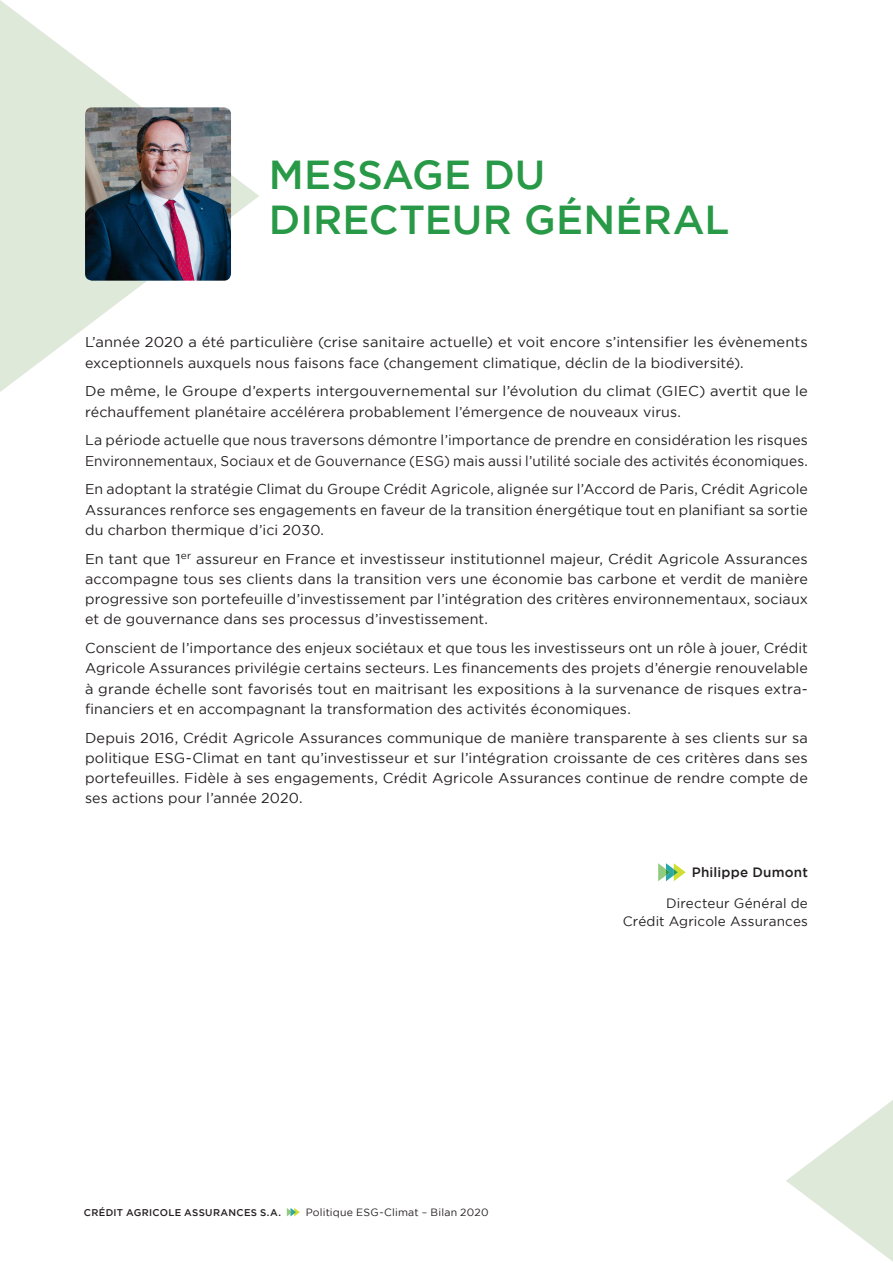
<style>
.page{position:relative;width:893px;height:1263px;background:#fff}
.page>*{position:absolute;margin:0;border:0;box-sizing:border-box;transform-origin:0 0}
.t1{font:500 40.35px/45px "Gotham";color:#289946}
.Texte_courant{font:14.25px/20.2px "Gotham";letter-spacing:.01em;color:#231f20;text-align:justify}
.Texte_courant-2{font:13.5px/18px "Gotham";letter-spacing:.01em;color:#231f20;text-align:right}
.Texte_courant-3{font:500 13.5px "Gotham";letter-spacing:.015em;color:#231f20}
.t2{font:10.5px "Gotham";letter-spacing:.02em;color:#231f20}
.t3{font:500 9.75px "Gotham";letter-spacing:.03em;color:#231f20}
</style>
<div class="page">
<svg style="left:786px;top:1100px;width:107px;height:162px"></svg>
<svg style="left:0;top:0;width:259px;height:392px"></svg>
<svg style="left:287px;top:1208px;width:13px;height:8px"></svg>
<svg style="left:658px;top:863px;width:28px;height:18px"></svg>
<img style="left:85px;top:107px;width:146px;height:174px">
<p class="t1" style="left:269px;top:151px;width:462px">MESSAGE DU<br>DIRECTEUR GÉNÉRAL</p>
<p class="Texte_courant" style="left:85px;top:332px;width:724px">L’année 2020 a été particulière (crise sanitaire actuelle) et voit encore s’intensifier les évènements exceptionnels auxquels nous faisons face (changement climatique, déclin de la biodiversité).</p>
<p class="Texte_courant" style="left:85px;top:381px;width:724px">De même, le Groupe d’experts intergouvernemental sur l’évolution du climat (GIEC) avertit que le réchauffement planétaire accélérera probablement l’émergence de nouveaux virus.</p>
<p class="Texte_courant" style="left:85px;top:430px;width:724px">La période actuelle que nous traversons démontre l’importance de prendre en considération les risques<br>Environnementaux, Sociaux et de Gouvernance (ESG) mais aussi l’utilité sociale des activités économiques.</p>
<p class="Texte_courant" style="left:85px;top:479px;width:724px">En adoptant la stratégie Climat du Groupe Crédit Agricole, alignée sur l’Accord de Paris, Crédit Agricole Assurances renforce ses engagements en faveur de la transition énergétique tout en planifiant sa sortie du charbon thermique d’ici 2030.</p>
<p class="Texte_courant" style="left:85px;top:548px;width:724px">En tant que 1<sup>er</sup> assureur en France et investisseur institutionnel majeur, Crédit Agricole Assurances accompagne tous ses clients dans la transition vers une économie bas carbone et verdit de manière progressive son portefeuille d’investissement par l’intégration des critères environnementaux, sociaux et de gouvernance dans ses processus d’investissement.</p>
<p class="Texte_courant" style="left:85px;top:638px;width:724px">Conscient de l’importance des enjeux sociétaux et que tous les investisseurs ont un rôle à jouer, Crédit Agricole Assurances privilégie certains secteurs. Les financements des projets d’énergie renouvelable à grande échelle sont favorisés tout en maitrisant les expositions à la survenance de risques extra&shy;financiers et en accompagnant la transformation des activités économiques.</p>
<p class="Texte_courant" style="left:85px;top:727px;width:724px">Depuis 2016, Crédit Agricole Assurances communique de manière transparente à ses clients sur sa politique ESG-Climat en tant qu’investisseur et sur l’intégration croissante de ces critères dans ses portefeuilles. Fidèle à ses engagements, Crédit Agricole Assurances continue de rendre compte de ses actions pour l’année 2020.</p>
<p class="t3" style="left:84px;top:1207px;width:198px">CRÉDIT AGRICOLE ASSURANCES S.A.</p>
<p class="t2" style="left:306px;top:1207px;width:184px">Politique ESG-Climat – Bilan 2020</p>
<p class="Texte_courant-3" style="left:692px;top:865px;width:118px">Philippe Dumont</p>
<p class="Texte_courant-2" style="left:623px;top:894px;width:187px">Directeur Général de<br>Crédit Agricole Assurances</p>
</div>
